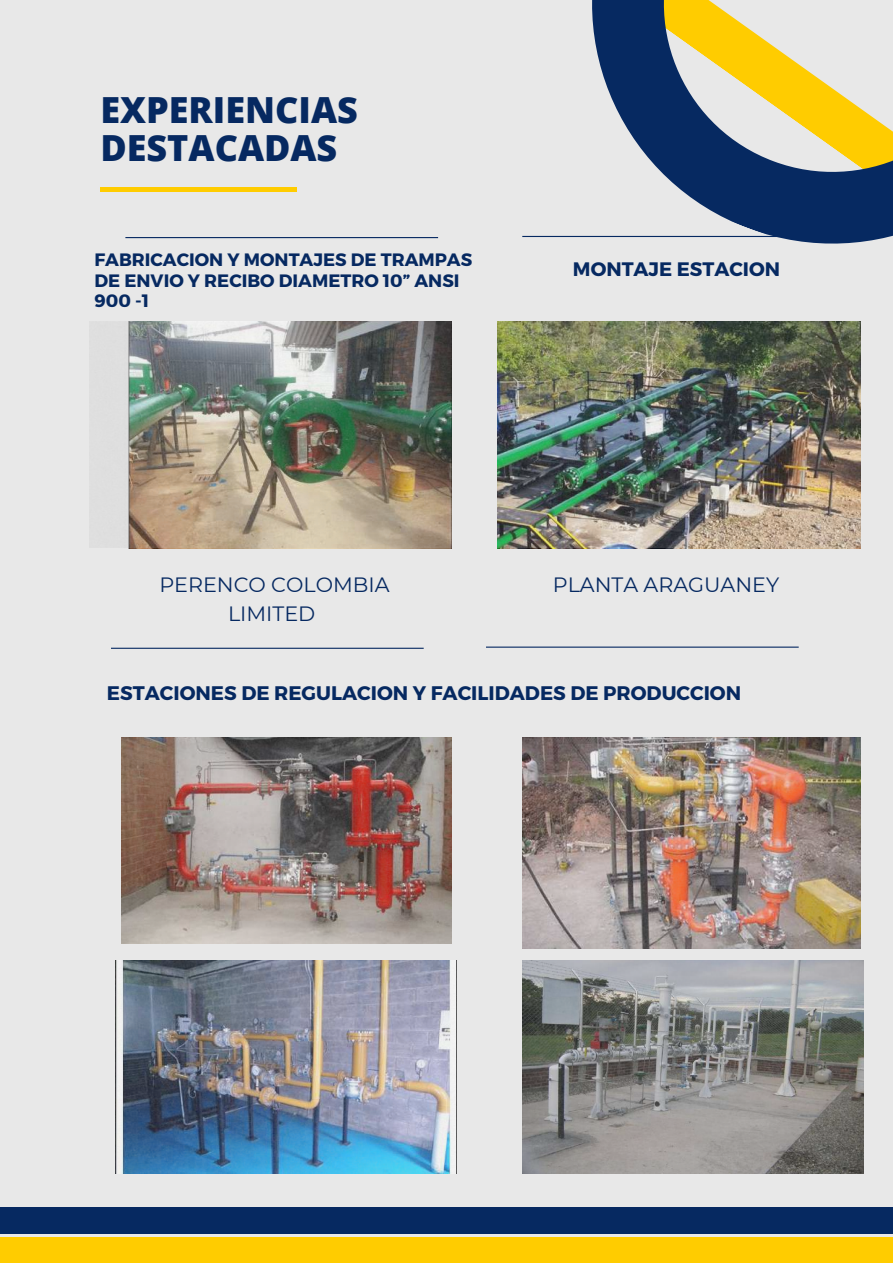
<style>
.page{position:relative;width:893px;height:1264px;background:#fff}
.page>*{position:absolute;margin:0;border:0;box-sizing:border-box;transform-origin:0 0}
.t1{font:800 36px/38.2px "Open Sans";color:#062961}
.t2{font:20.7px/29.2px "Montserrat";color:#062961;text-align:center}
.t3{font:700 19.65px "Montserrat";color:#062961}
.t4{font:700 19.5px "Montserrat";color:#062961}
.t5{font:700 17.85px/20.7px "Montserrat";color:#062961}
</style>
<div class="page">
<div style="left:0;top:0;width:892px;height:1262px;background:#e8e8e8"></div>
<div style="left:100px;top:187px;width:197px;height:5px;background:#fc0"></div>
<img style="left:89px;top:322px;width:362px;height:226px">
<hr style="left:111px;top:647px;width:312px;height:2px;background:#062961">
<img style="left:497px;top:321px;width:363px;height:227px">
<hr style="left:486px;top:646px;width:312px;height:1px;background:#062961">
<img style="left:122px;top:737px;width:329px;height:206px">
<img style="left:523px;top:737px;width:337px;height:211px">
<hr style="left:125px;top:237px;width:313px;height:1px;background:#062961">
<hr style="left:522px;top:236px;width:312px;height:1px;background:#062961">
<img style="left:115px;top:960px;width:341px;height:213px">
<img style="left:523px;top:960px;width:340px;height:213px">
<div style="left:0;top:1237px;width:892px;height:25px;background:#fc0"></div>
<div style="left:0;top:1206px;width:892px;height:27px;background:#062961"></div>
<svg style="left:523px;top:0;width:369px;height:244px"></svg>
<h1 class="t1" style="left:100px;top:90px;width:259px">EXPERIENCIAS<br>DESTACADAS</h1>
<p class="t5" style="left:94px;top:248px;width:379px">FABRICACION Y MONTAJES DE TRAMPAS<br>DE ENVIO Y RECIBO DIAMETRO 10” ANSI<br>900 -1</p>
<p class="t4" style="left:573px;top:256px;width:208px">MONTAJE ESTACION</p>
<p class="t2" style="left:159px;top:569px;width:232px">PERENCO COLOMBIA<br>LIMITED</p>
<p class="t2" style="left:552px;top:569px;width:228px">PLANTA ARAGUANEY</p>
<p class="t3" style="left:107px;top:680px;width:635px">ESTACIONES DE REGULACION Y FACILIDADES DE PRODUCCION</p>
</div>
